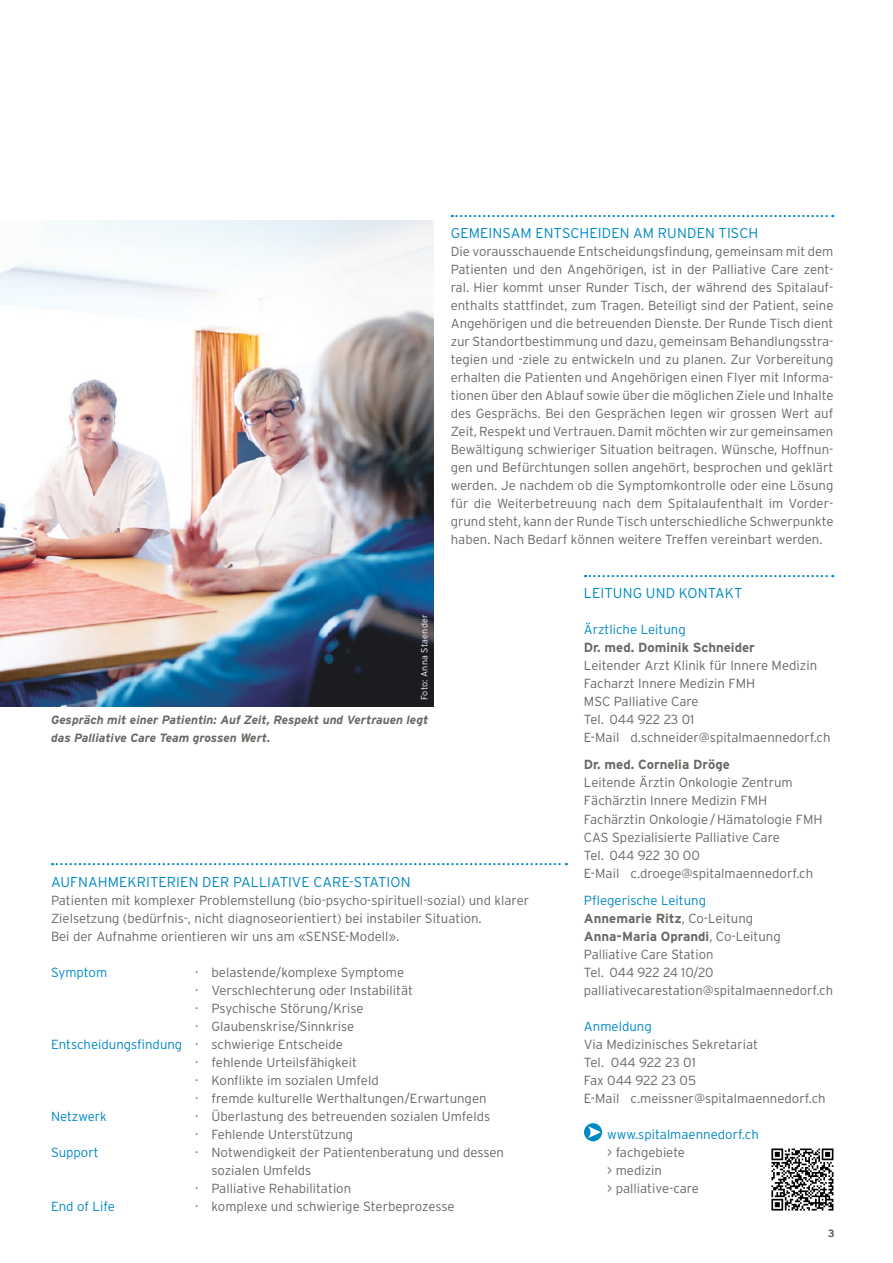
<style>
.page{position:relative;width:893px;height:1263px;background:#fff}
.page>*{position:absolute;margin:0;border:0;box-sizing:border-box;transform-origin:0 0}
.Kasten_Titel{font:300 14.25px "Interstate";color:#0089c2}
.Laufsatz_Block_eng{font:300 13.2px/18px "Interstate";color:#6a6864;text-align:justify}
.Laufsatz_block{font:300 13.2px/18px "Interstate";color:#6a6864}
.Laufsatz_flatter{font:300 13.2px "Interstate";color:#6a6864}
.Laufsatz_block-2{font:700 13.2px "Interstate";color:#6a6864}
.Laufsatz_block-3{font:300 13.2px "Interstate";color:#0089c2}
.Laufsatz_flatter-2{font:300 13.2px "Interstate";color:#0089c2}
.Laufsatz_block-4{font:300 13.2px "Interstate";letter-spacing:-.02em;color:#6a6864}
.Bildlegende{font:italic 700 12px/18px "Interstate";color:#6a6864}
.t1{font:10.5px "Interstate";color:#6a6864}
.Fotonachweis{font:300 9px "Interstate";letter-spacing:.02em;color:#fff}
.s1{color:#0089c2}
.s2{font-weight:300}
</style>
<div class="page">
<svg style="left:52px;top:863px;width:515px;height:2px"></svg>
<svg style="left:452px;top:215px;width:381px;height:2px"></svg>
<svg style="left:585px;top:575px;width:248px;height:2px"></svg>
<img style="left:0;top:220px;width:434px;height:486px">
<svg style="left:771px;top:1148px;width:62px;height:62px"></svg>
<div style="left:584px;top:1123px;width:18px;height:18px;background:#0089c2;border-radius:50%"></div>
<svg style="left:588px;top:1126px;width:13px;height:12px"></svg>
<p class="Kasten_Titel" style="left:451px;top:225px;width:309px">GEMEINSAM ENTSCHEIDEN AM RUNDEN TISCH</p>
<p class="Laufsatz_Block_eng" style="left:451px;top:243px;width:384px">Die vorausschauende Entscheidungsfindung, gemeinsam mit dem Patienten und den Angehörigen, ist in der Palliative Care zent&shy;ral. Hier kommt unser Runder Tisch, der während des Spitalauf&shy;enthalts stattfindet, zum Tragen. Beteiligt sind der Patient, seine Angehörigen und die betreuenden Dienste. Der Runde Tisch dient zur Standortbestimmung und dazu, gemeinsam Behandlungsstra&shy;tegien und -ziele zu entwickeln und zu planen. Zur Vorbereitung erhalten die Patienten und Angehörigen einen Flyer mit Informa&shy;tionen über den Ablauf sowie über die möglichen Ziele und Inhalte des Gesprächs. Bei den Gesprächen legen wir grossen Wert auf Zeit, Respekt und Vertrauen. Damit möchten wir zur gemeinsamen Bewältigung schwieriger Situation beitragen. Wünsche, Hoffnun&shy;gen und Befürchtungen sollen angehört, besprochen und geklärt werden. Je nachdem ob die Symptomkontrolle oder eine Lösung für die Weiterbetreuung nach dem Spitalaufenthalt im Vorder&shy;grund steht, kann der Runde Tisch unterschiedliche Schwerpunkte haben. Nach Bedarf können weitere Treffen vereinbart werden.</p>
<p class="Fotonachweis" style="left:419px;top:700px;width:87px;rotate:-90deg">Foto: Anna Staender</p>
<p class="Bildlegende" style="left:51px;top:711px;width:379px">Gespräch mit einer Patientin: Auf Zeit, Respekt und Vertrauen legt das Palliative Care Team grossen Wert.</p>
<p class="Kasten_Titel" style="left:51px;top:873px;width:361px">AUFNAHMEKRITERIEN DER PALLIATIVE CARE-STATION</p>
<p class="Laufsatz_block" style="left:51px;top:891px;width:480px">Patienten mit komplexer Problemstellung (bio-psycho-spirituell-sozial) und klarer</p>
<p class="Laufsatz_block" style="left:51px;top:909px;width:432px">Zielsetzung (bedürfnis-, nicht diagnoseorientiert) bei instabiler Situation.</p>
<p class="Laufsatz_block" style="left:51px;top:927px;width:350px">Bei der Aufnahme orientieren wir uns am «SENSE-Modell».</p>
<p class="Laufsatz_block-3" style="left:51px;top:964px;width:58px">Symptom</p>
<p class="Laufsatz_block" style="left:195px;top:963px;width:211px">· belastende/komplexe Symptome</p>
<p class="Laufsatz_block" style="left:195px;top:981px;width:220px">· Verschlechterung oder Instabilität</p>
<p class="Laufsatz_block" style="left:195px;top:999px;width:170px">· Psychische Störung/Krise</p>
<p class="Laufsatz_block" style="left:195px;top:1017px;width:161px">· Glaubenskrise/Sinnkrise</p>
<p class="Laufsatz_block" style="left:51px;top:1035px;width:293px"><span class="s1">Entscheidungsfindung</span> · schwierige Entscheide</p>
<p class="Laufsatz_block" style="left:195px;top:1053px;width:163px">· fehlende Urteilsfähigkeit</p>
<p class="Laufsatz_block" style="left:195px;top:1071px;width:185px">· Konflikte im sozialen Umfeld</p>
<p class="Laufsatz_block" style="left:195px;top:1089px;width:293px">· fremde kulturelle Werthaltungen/Erwartungen</p>
<p class="Laufsatz_block-3" style="left:51px;top:1108px;width:57px">Netzwerk</p>
<p class="Laufsatz_block" style="left:195px;top:1107px;width:297px">· Überlastung des betreuenden sozialen Umfelds</p>
<p class="Laufsatz_block" style="left:195px;top:1125px;width:160px">· Fehlende Unterstützung</p>
<p class="Laufsatz_block-3" style="left:51px;top:1144px;width:49px">Support</p>
<p class="Laufsatz_block" style="left:212px;top:1143px;width:294px;text-indent:-17px">· Notwendigkeit der Patientenberatung und dessen sozialen Umfelds</p>
<p class="Laufsatz_block" style="left:195px;top:1179px;width:158px">· Palliative Rehabilitation</p>
<p class="Laufsatz_block-3" style="left:51px;top:1198px;width:65px">End of Life</p>
<p class="Laufsatz_block" style="left:195px;top:1197px;width:261px">· komplexe und schwierige Sterbeprozesse</p>
<p class="Kasten_Titel" style="left:584px;top:585px;width:160px">LEITUNG UND KONTAKT</p>
<p class="Laufsatz_block-3" style="left:584px;top:622px;width:103px">Ärztliche Leitung</p>
<p class="Laufsatz_block-2" style="left:584px;top:640px;width:172px">Dr. med. Dominik Schneider</p>
<p class="Laufsatz_flatter" style="left:584px;top:658px;width:235px">Leitender Arzt Klinik für Innere Medizin</p>
<p class="Laufsatz_flatter" style="left:584px;top:676px;width:173px">Facharzt Innere Medizin FMH</p>
<p class="Laufsatz_flatter" style="left:584px;top:694px;width:116px">MSC Palliative Care</p>
<p class="Laufsatz_flatter" style="left:584px;top:712px;width:112px">Tel. 044 922 23 01</p>
<p class="Laufsatz_flatter" style="left:584px;top:730px;width:248px">E-Mail d.schneider@spitalmaennedorf.ch</p>
<p class="Laufsatz_block-2" style="left:584px;top:757px;width:148px">Dr. med. Cornelia Dröge</p>
<p class="Laufsatz_flatter" style="left:584px;top:775px;width:210px">Leitende Ärztin Onkologie Zentrum</p>
<p class="Laufsatz_flatter" style="left:584px;top:793px;width:185px">Fächärztin Innere Medizin FMH</p>
<p class="Laufsatz_flatter" style="left:584px;top:811px;width:240px">Fachärztin Onkologie/Hämatologie FMH</p>
<p class="Laufsatz_flatter" style="left:584px;top:829px;width:197px">CAS Spezialisierte Palliative Care</p>
<p class="Laufsatz_flatter" style="left:584px;top:847px;width:117px">Tel. 044 922 30 00</p>
<p class="Laufsatz_flatter" style="left:584px;top:865px;width:231px">E-Mail c.droege@spitalmaennedorf.ch</p>
<p class="Laufsatz_block-3" style="left:584px;top:892px;width:124px">Pflegerische Leitung</p>
<p class="Laufsatz_block-2" style="left:584px;top:910px;width:171px">Annemarie Ritz<span class="s2">, Co-Leitung</span></p>
<p class="Laufsatz_block-2" style="left:584px;top:928px;width:198px">Anna-Maria Oprandi<span class="s2">, Co-Leitung</span></p>
<p class="Laufsatz_block" style="left:584px;top:945px;width:131px">Palliative Care Station</p>
<p class="Laufsatz_block-4" style="left:584px;top:964px;width:131px">Tel. 044 922 24 10/20</p>
<p class="Laufsatz_block" style="left:584px;top:981px;width:251px">palliativecarestation@spitalmaennedorf.ch</p>
<p class="Laufsatz_block-3" style="left:584px;top:1018px;width:69px">Anmeldung</p>
<p class="Laufsatz_block" style="left:584px;top:1035px;width:176px">Via Medizinisches Sekretariat</p>
<p class="Laufsatz_block" style="left:584px;top:1053px;width:113px">Tel. 044 922 23 01</p>
<p class="Laufsatz_block" style="left:584px;top:1071px;width:114px">Fax 044 922 23 05</p>
<p class="Laufsatz_block" style="left:584px;top:1089px;width:243px">E-Mail c.meissner@spitalmaennedorf.ch</p>
<p class="Laufsatz_flatter-2" style="left:607px;top:1126px;width:153px">www.spitalmaennedorf.ch</p>
<p class="Laufsatz_flatter" style="left:607px;top:1144px;width:79px">&gt; fachgebiete</p>
<p class="Laufsatz_flatter" style="left:607px;top:1162px;width:56px">&gt; medizin</p>
<p class="Laufsatz_flatter" style="left:607px;top:1180px;width:93px">&gt; palliative-care</p>
<p class="t1" style="left:828px;top:1227px;width:8px">3</p>
</div>
